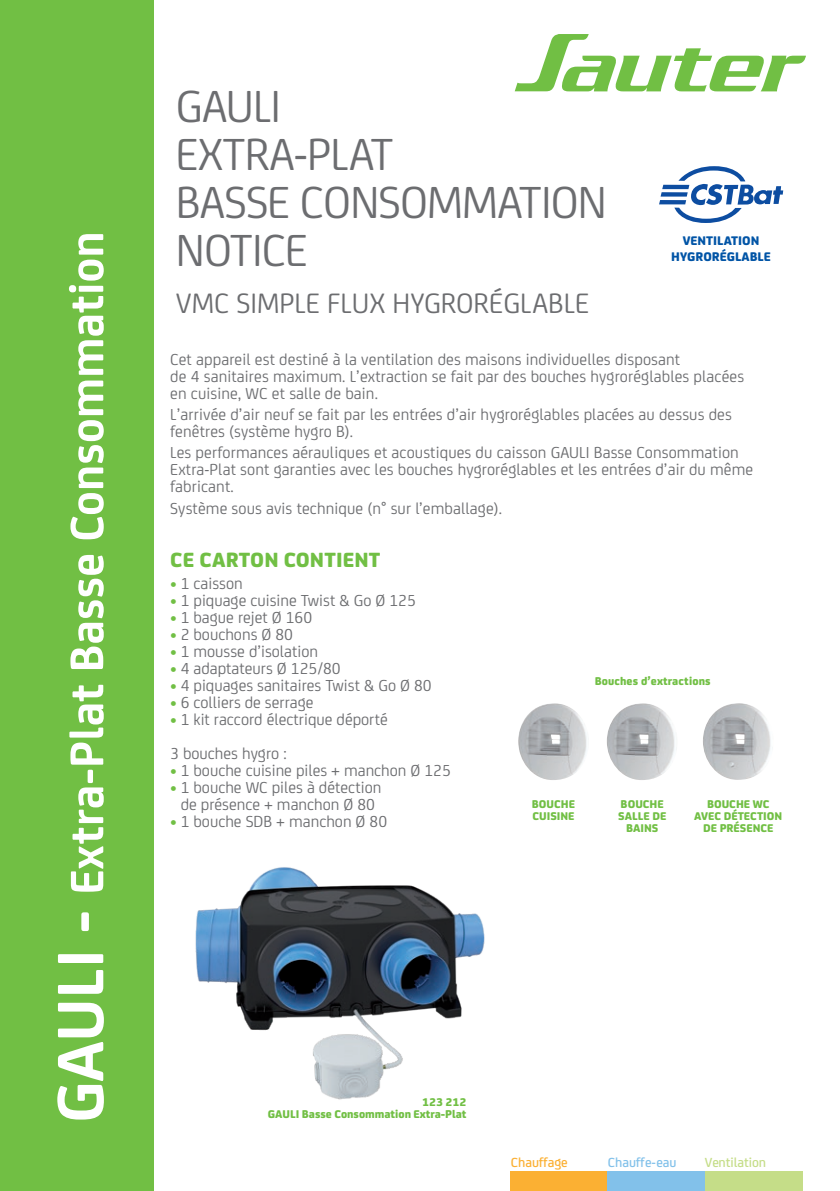
<style>
.page{position:relative;width:840px;height:1191px;background:#fff}
.page>*{position:absolute;margin:0;border:0;box-sizing:border-box;transform-origin:0 0}
.t1{font:700 50px "FS Joey";color:#fff}
.t2{font:48px/48px "FS Joey";letter-spacing:-.015em;color:#6c6d70}
.t3{font:30px "FS Joey";color:#6c6d70}
.t4{font:800 22px "FS Joey";letter-spacing:.005em;color:#71bf44}
.t5{font:17px/17px "FS Joey";letter-spacing:.005em;color:#6c6d70}
.t6{font:500 14.2px "FS Joey";color:#82c1ea}
.t7{font:500 14.2px "FS Joey";letter-spacing:-.005em;color:#c5dd88}
.t8{font:500 14.2px "FS Joey";color:#fbb033}
.t9{font:800 13.4px/16px "FS Joey";color:#0154a6;text-align:center}
.t10{font:800 12px/12px "FS Joey";color:#71bf44;text-align:center}
.s1{font-size:70px}
.s2{font-weight:800;color:#71bf44}
</style>
<div class="page">
<svg style="left:514px;top:34px;width:291px;height:57px"></svg>
<div style="left:0;top:0;width:153px;height:1191px;background:#71bf44"></div>
<img style="left:195px;top:867px;width:290px;height:233px">
<img style="left:518px;top:703px;width:69px;height:77px">
<img style="left:607px;top:703px;width:68px;height:77px">
<img style="left:703px;top:703px;width:68px;height:77px">
<svg style="left:659px;top:166px;width:123px;height:57px"></svg>
<div style="left:510px;top:1171px;width:97px;height:20px;background:#fbb033"></div>
<div style="left:607px;top:1171px;width:97px;height:20px;background:#82c1ea"></div>
<div style="left:704px;top:1171px;width:97px;height:20px;background:#c5dd88"></div>
<h1 class="t1" style="left:49px;top:1123px;width:893px;rotate:-90deg"><span class="s1">GAULI -</span> Extra-Plat Basse Consommation</h1>
<h2 class="t2" style="left:176px;top:79px;width:432px">GAULI<br>EXTRA-PLAT<br>BASSE CONSOMMATION<br>NOTICE</h2>
<h3 class="t3" style="left:176px;top:282px;width:414px">VMC SIMPLE FLUX HYGRORÉGLABLE</h3>
<p class="t5" style="left:170px;top:350px;width:575px">Cet appareil est destiné à la ventilation des maisons individuelles disposant<br>de 4 sanitaires maximum. L’extraction se fait par des bouches hygroréglables placées en cuisine, WC et salle de bain.</p>
<p class="t5" style="left:170px;top:405px;width:563px">L’arrivée d’air neuf se fait par les entrées d’air hygroréglables placées au dessus des fenêtres (système hygro B).</p>
<p class="t5" style="left:170px;top:443px;width:584px">Les performances aérauliques et acoustiques du caisson GAULI Basse Consommation<br>Extra-Plat sont garanties avec les bouches hygroréglables et les entrées d’air du même fabricant.</p>
<p class="t5" style="left:170px;top:498px;width:333px">Système sous avis technique (n° sur l’emballage).</p>
<p class="t4" style="left:170px;top:542px;width:211px">CE CARTON CONTIENT</p>
<p class="t5" style="left:170px;top:574px;width:74px"><span class="s2">•</span> 1 caisson</p>
<p class="t5" style="left:170px;top:591px;width:247px"><span class="s2">•</span> 1 piquage cuisine Twist &amp; Go Ø 125</p>
<p class="t5" style="left:170px;top:608px;width:143px"><span class="s2">•</span> 1 bague rejet Ø 160</p>
<p class="t5" style="left:170px;top:625px;width:124px"><span class="s2">•</span> 2 bouchons Ø 80</p>
<p class="t5" style="left:170px;top:642px;width:149px"><span class="s2">•</span> 1 mousse d’isolation</p>
<p class="t5" style="left:170px;top:659px;width:172px"><span class="s2">•</span> 4 adaptateurs Ø 125/80</p>
<p class="t5" style="left:170px;top:676px;width:263px"><span class="s2">•</span> 4 piquages sanitaires Twist &amp; Go Ø 80</p>
<p class="t5" style="left:170px;top:693px;width:145px"><span class="s2">•</span> 6 colliers de serrage</p>
<p class="t5" style="left:170px;top:701px;width:219px;line-height:34px"><span class="s2">•</span> 1 kit raccord électrique déporté<br>3 bouches hygro :</p>
<p class="t5" style="left:170px;top:761px;width:282px"><span class="s2">•</span> 1 bouche cuisine piles + manchon Ø 125</p>
<p class="t5" style="left:170px;top:778px;width:212px;text-align:center"><span class="s2">•</span> 1 bouche WC piles à détection de présence + manchon Ø 80</p>
<p class="t5" style="left:170px;top:812px;width:218px"><span class="s2">•</span> 1 bouche SDB + manchon Ø 80</p>
<p class="t9" style="left:671px;top:232px;width:101px">VENTILATION<br>HYGRORÉGLABLE</p>
<p class="t10" style="left:594px;top:674px;width:117px">Bouches d’extractions</p>
<p class="t10" style="left:531px;top:797px;width:45px;text-align:left">BOUCHE<br>CUISINE</p>
<p class="t10" style="left:617px;top:797px;width:50px">BOUCHE<br>SALLE DE<br>BAINS</p>
<p class="t10" style="left:694px;top:797px;width:89px">BOUCHE WC<br>AVEC DÉTECTION<br>DE PRÉSENCE</p>
<p class="t10" style="left:267px;top:1095px;width:200px;text-align:right">123 212<br>GAULI Basse Consommation Extra-Plat</p>
<p class="t8" style="left:510px;top:1151px;width:58px">Chauffage</p>
<p class="t6" style="left:607px;top:1151px;width:70px">Chauffe-eau</p>
<p class="t7" style="left:704px;top:1151px;width:62px">Ventilation</p>
</div>
